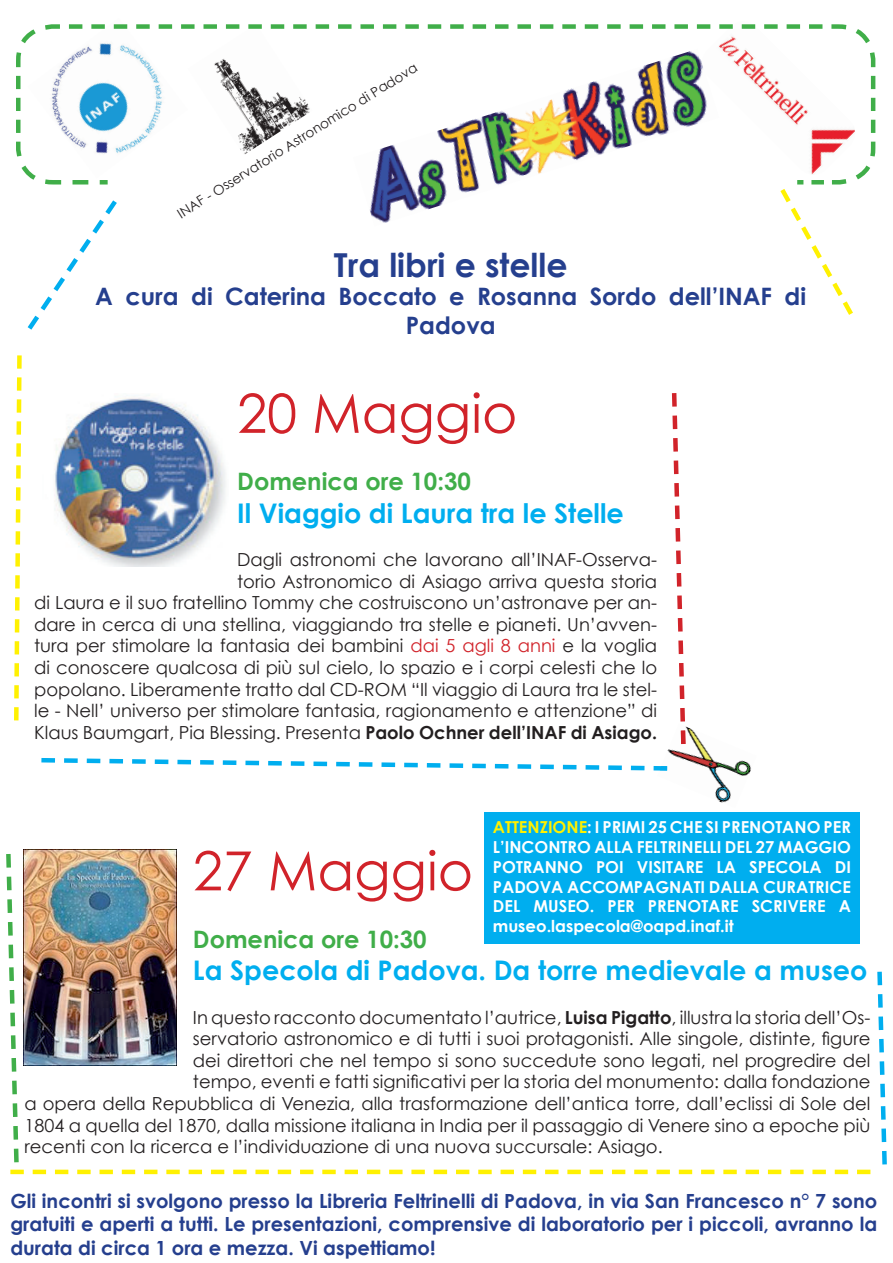
<style>
.page{position:relative;width:893px;height:1263px;background:#fff}
.page>*{position:absolute;margin:0;border:0;box-sizing:border-box;transform-origin:0 0}
.t1{font:54px "Century Gothic";color:#d1232a}
.t2{font:700 33px "Century Gothic";color:#253f8e}
.t3{font:700 27px "Century Gothic";color:#00aeef}
.t4{font:700 24px/28.8px "Century Gothic";color:#253f8e;text-align:center}
.t5{font:700 24px "Century Gothic";color:#40ae49}
.t6{font:700 19.5px/23.4px "Century Gothic";color:#253f8e;text-align:justify}
.t7{font:18px/21.6px "Century Gothic";color:#231f20;text-align:right}
.t8{font:700 16.5px/19.8px "Century Gothic";color:#fff;text-align:justify}
.t9{font:13.5px "Century Gothic";color:#231f20}
.s1{color:#d1232a}
.s2{font-weight:700}
.s3{color:#fff101}
</style>
<div class="page">
<img style="left:370px;top:187px;width:109px;height:36px">
<svg style="left:672px;top:393px;width:13px;height:329px"></svg>
<svg style="left:27px;top:200px;width:90px;height:130px"></svg>
<svg style="left:780px;top:189px;width:73px;height:126px"></svg>
<svg style="left:16px;top:24px;width:860px;height:163px"></svg>
<svg style="left:14px;top:355px;width:8px;height:366px"></svg>
<img style="left:667px;top:726px;width:84px;height:77px">
<img style="left:681px;top:730px;width:5px;height:14px">
<svg style="left:41px;top:758px;width:626px;height:13px"></svg>
<img style="left:54px;top:395px;width:172px;height:171px">
<svg style="left:6px;top:849px;width:881px;height:325px"></svg>
<div style="left:484px;top:812px;width:375px;height:132px;background:#00aeef"></div>
<p class="t9" style="left:174px;top:207px;width:282px;rotate:-32deg">INAF - Osservatorio Astronomico di Padova</p>
<h2 class="t2" style="left:334px;top:244px;width:235px">Tra libri e stelle</h2>
<h3 class="t4" style="left:95px;top:282px;width:712px">A cura di Caterina Boccato e Rosanna Sordo dell’INAF di<br>Padova</h3>
<h1 class="t1" style="left:237px;top:380px;width:282px">20 Maggio</h1>
<h3 class="t5" style="left:237px;top:467px;width:235px">Domenica ore 10:30</h3>
<h3 class="t3" style="left:237px;top:496px;width:388px">Il Viaggio di Laura tra le Stelle</h3>
<p class="t7" style="left:34px;top:548px;width:625px">Dagli astronomi che lavorano all’INAF-Osserva-<br>torio Astronomico di Asiago arriva questa storia<br>di Laura e il suo fratellino Tommy che costruiscono un’astronave per an&shy;dare in cerca di una stellina, viaggiando tra stelle e pianeti. Un’avven&shy;tura per stimolare la fantasia dei bambini <span class="s1">dai 5 agli 8 anni</span> e la voglia di conoscere qualcosa di più sul cielo, lo spazio e i corpi celesti che lo popolano. Liberamente tratto dal CD-ROM “Il viaggio di Laura tra le stel&shy;le - Nell’ universo per stimolare fantasia, ragionamento e attenzione” di Klaus Baumgart, Pia Blessing. Presenta <span class="s2">Paolo Ochner dell’INAF di Asiago.</span></p>
<p class="t8" style="left:493px;top:817px;width:360px"><span class="s3">ATTENZIONE</span>: I PRIMI 25 CHE SI PRENOTANO PER L’INCONTRO ALLA FELTRINELLI DEL 27 MAGGIO POTRANNO POI VISITARE LA SPECOLA DI PADOVA ACCOMPAGNATI DALLA CURATRICE DEL MUSEO. PER PRENOTARE SCRIVERE A museo.laspecola@oapd.inaf.it</p>
<h1 class="t1" style="left:193px;top:838px;width:282px">27 Maggio</h1>
<h3 class="t5" style="left:193px;top:924px;width:235px">Domenica ore 10:30</h3>
<h3 class="t3" style="left:193px;top:953px;width:676px">La Specola di Padova. Da torre medievale a museo</h3>
<p class="t7" style="left:193px;top:1006px;width:679px">In questo racconto documentato l’autrice, <span class="s2">Luisa Pigatto</span>, illustra la storia dell’Os-</p>
<p class="t7" style="left:193px;top:1027px;width:679px">servatorio astronomico e di tutti i suoi protagonisti. Alle singole, distinte, figure</p>
<p class="t7" style="left:193px;top:1049px;width:679px">dei direttori che nel tempo si sono succedute sono legati, nel progredire del</p>
<p class="t7" style="left:193px;top:1071px;width:679px">tempo, eventi e fatti significativi per la storia del monumento: dalla fondazione</p>
<p class="t7" style="left:24px;top:1092px;width:847px">a opera della Repubblica di Venezia, alla trasformazione dell’antica torre, dall’eclissi di Sole del</p>
<p class="t7" style="left:24px;top:1114px;width:847px">1804 a quella del 1870, dalla missione italiana in India per il passaggio di Venere sino a epoche più</p>
<p class="t7" style="left:24px;top:1135px;width:640px">recenti con la ricerca e l’individuazione di una nuova succursale: Asiago.</p>
<p class="t6" style="left:10px;top:1189px;width:868px">Gli incontri si svolgono presso la Libreria Feltrinelli di Padova, in via San Francesco n° 7 sono gratuiti e aperti a tutti. Le presentazioni, comprensive di laboratorio per i piccoli, avranno la durata di circa 1 ora e mezza. Vi aspettiamo!</p>
</div>
